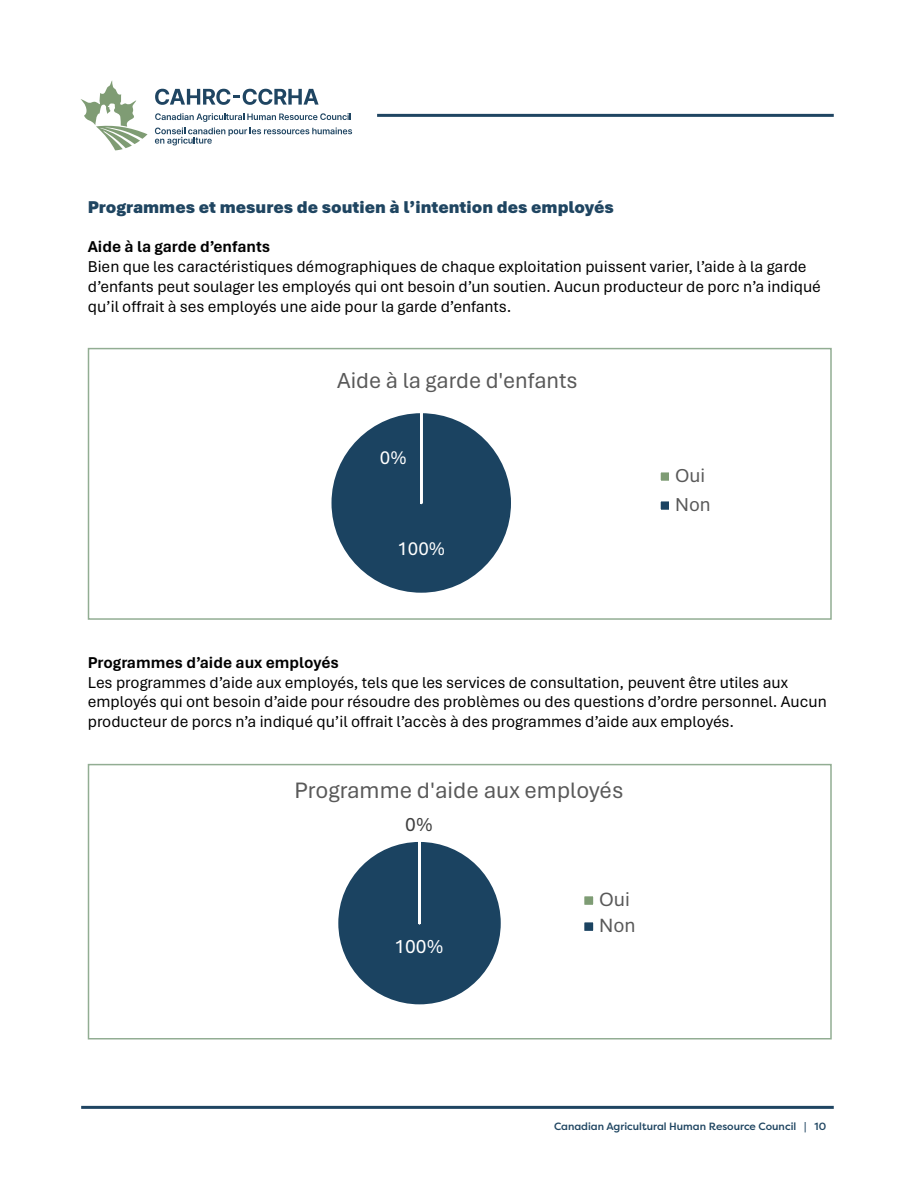
<style>
.page{position:relative;width:918px;height:1188px;background:#fff}
.page>*{position:absolute;margin:0;border:0;box-sizing:border-box;transform-origin:0 0}
.t1{font:23.55px "Aptos";color:#595959}
.t2{font:22.95px "Aptos";color:#595959}
.t3{font:20.25px/26.1px "Aptos";color:#595959}
.t4{font:20.25px "Aptos";color:#fff}
.t5{font:20.25px "Aptos";color:#404040}
.t6{font:19.65px "Aptos";color:#fff}
.t7{font:19.65px/29.4px "Aptos";color:#595959}
.t8{font:900 18px "Aptos";color:#1f4561}
.t9{font:16.5px/19.8px "Aptos";color:#000}
.t10{font:700 16.5px "Aptos";color:#000}
.t11{font:500 10.5px "Filson Pro";color:#1f4561}
</style>
<div class="page">
<svg style="left:155px;top:113px;width:197px;height:32px"></svg>
<svg style="left:155px;top:89px;width:164px;height:16px"></svg>
<svg style="left:80px;top:80px;width:68px;height:70px"></svg>
<hr style="left:377px;top:114px;width:457px;height:3px;background:#1f4562">
<hr style="left:81px;top:1106px;width:753px;height:3px;background:#1f4562">
<div style="left:330px;top:412px;width:182px;height:182px;background:#1b4361;border-radius:91px"></div>
<div style="left:659px;top:471px;width:11px;height:11px;background:#7e9c74"></div>
<div style="left:658px;top:470px;width:13px;height:13px;border:2px solid #fff"></div>
<div style="left:659px;top:500px;width:11px;height:11px;background:#1b4361"></div>
<div style="left:658px;top:499px;width:13px;height:13px;border:2px solid #fff"></div>
<div style="left:88px;top:348px;width:744px;height:272px;border:2px solid #92ad93"></div>
<div style="left:337px;top:841px;width:165px;height:165px;background:#1b4361;border-radius:82px"></div>
<div style="left:336px;top:839px;width:167px;height:168px;border:3px solid #fff;border-radius:82px"></div>
<div style="left:583px;top:895px;width:11px;height:11px;background:#7e9c74"></div>
<div style="left:582px;top:894px;width:14px;height:13px;border:3px solid #fff"></div>
<div style="left:583px;top:921px;width:11px;height:11px;background:#1b4361"></div>
<div style="left:582px;top:920px;width:14px;height:13px;border:3px solid #fff"></div>
<div style="left:88px;top:764px;width:744px;height:276px;border:2px solid #92ad93"></div>
<p class="t8" style="left:88px;top:194px;width:528px">Programmes et mesures de soutien à l’intention des employés</p>
<p class="t10" style="left:88px;top:236px;width:184px">Aide à la garde d’enfants</p>
<p class="t9" style="left:88px;top:256px;width:735px">Bien que les caractéristiques démographiques de chaque exploitation puissent varier, l’aide à la garde d’enfants peut soulager les employés qui ont besoin d’un soutien. Aucun producteur de porc n’a indiqué qu’il offrait à ses employés une aide pour la garde d’enfants.</p>
<p class="t2" style="left:337px;top:365px;width:242px">Aide à la garde d'enfants</p>
<p class="t6" style="left:380px;top:444px;width:28px">0%</p>
<p class="t6" style="left:397px;top:535px;width:49px">100%</p>
<p class="t7" style="left:675px;top:460px;width:37px">Oui<br>Non</p>
<p class="t10" style="left:88px;top:651px;width:253px">Programmes d’aide aux employés</p>
<p class="t9" style="left:88px;top:672px;width:741px">Les programmes d’aide aux employés, tels que les services de consultation, peuvent être utiles aux employés qui ont besoin d’aide pour résoudre des problèmes ou des questions d’ordre personnel. Aucun producteur de porcs n’a indiqué qu’il offrait l’accès à des programmes d’aide aux employés.</p>
<p class="t1" style="left:295px;top:775px;width:330px">Programme d'aide aux employés</p>
<p class="t5" style="left:405px;top:811px;width:29px">0%</p>
<p class="t4" style="left:394px;top:932px;width:51px">100%</p>
<p class="t3" style="left:599px;top:885px;width:38px">Oui<br>Non</p>
<p class="t11" style="left:554px;top:1119px;width:274px">Canadian Agricultural Human Resource Council | 10</p>
</div>
